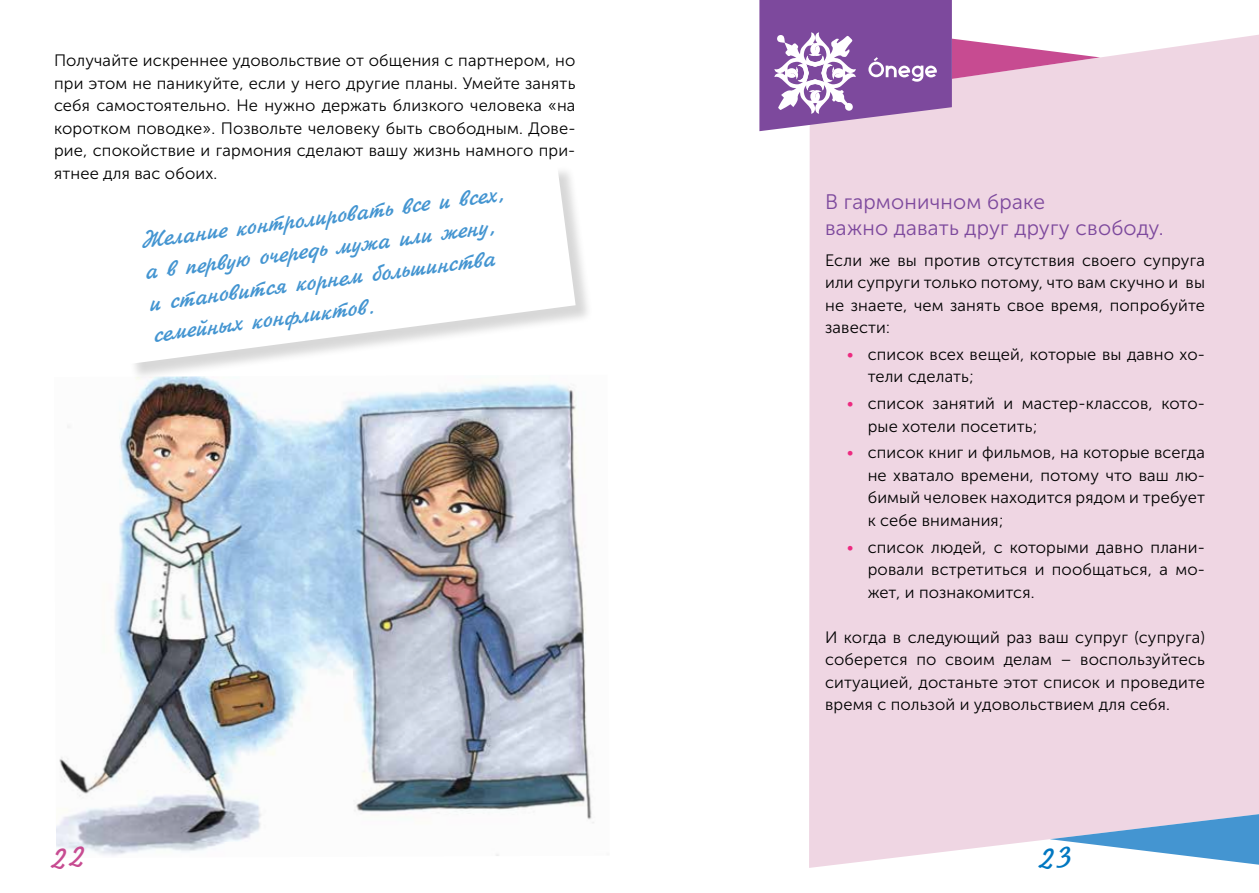
<style>
.page{position:relative;width:1259px;height:893px;background:#fff}
.page>*{position:absolute;margin:0;border:0;box-sizing:border-box;transform-origin:0 0}
.t1{font:24px/31.7px "KZ Jikharev";color:#4495d1}
.t2{font:21px/25.5px "Museo Sans Cyrl 300";letter-spacing:.01em;color:#7d499d}
.t3{font:16.5px/22.5px "Museo Sans Cyrl 300";letter-spacing:.01em;color:#000;text-align:justify}
.s1{color:#ed2a80}
</style>
<div class="page">
<div style="left:809px;top:35px;width:450px;height:833px;background:#efd6e3"></div>
<svg style="left:759px;top:0;width:341px;height:131px"></svg>
<img style="left:56px;top:382px;width:538px;height:474px">
<div style="left:112px;top:165px;width:481px;height:217px;background:#000;opacity:.16"></div>
<svg style="left:112px;top:165px;width:463px;height:199px"></svg>
<svg style="left:1036px;top:814px;width:223px;height:54px"></svg>
<svg style="left:56px;top:846px;width:30px;height:10px"></svg>
<p class="t3" style="left:54px;top:50px;width:523px">Получайте искреннее удовольствие от общения с партнером, но при этом не паникуйте, если у него другие планы. Умейте занять себя самостоятельно. Не нужно держать близкого человека «на коротком поводке». Позвольте человеку быть свободным. Дове&shy;рие, спокойствие и гармония сделают вашу жизнь намного при&shy;ятнее для вас обоих.</p>
<h1 class="t1" style="left:139px;top:223px;width:369px;rotate:-7deg">Желание контролировать все и всех, а в первую очередь мужа или жену, и становится корнем большинства семейных конфликтов.</h1>
<p class="t2" style="left:825px;top:189px;width:340px">В гармоничном браке<br>важно давать друг другу свободу.</p>
<p class="t3" style="left:825px;top:249px;width:381px">Если же вы против отсутствия своего супруга или супруги только потому, что вам скучно и вы не знаете, чем занять свое время, попробуйте завести:</p>
<p class="t3" style="left:867px;top:343px;width:339px;text-indent:-21px"><span class="s1">•</span> список всех вещей, которые вы давно хо&shy;тели сделать;</p>
<p class="t3" style="left:867px;top:392px;width:339px;text-indent:-21px"><span class="s1">•</span> список занятий и мастер-классов, кото&shy;рые хотели посетить;</p>
<p class="t3" style="left:867px;top:442px;width:339px;text-indent:-21px"><span class="s1">•</span> список книг и фильмов, на которые всегда не хватало времени, потому что ваш лю&shy;бимый человек находится рядом и требует к себе внимания;</p>
<p class="t3" style="left:867px;top:536px;width:339px;text-indent:-21px"><span class="s1">•</span> список людей, с которыми давно плани&shy;ровали встретиться и пообщаться, а мо&shy;жет, и познакомится.</p>
<p class="t3" style="left:825px;top:626px;width:381px">И когда в следующий раз ваш супруг (супруга) соберется по своим делам – воспользуйтесь ситуацией, достаньте этот список и проведите время с пользой и удовольствием для себя.</p>
</div>
